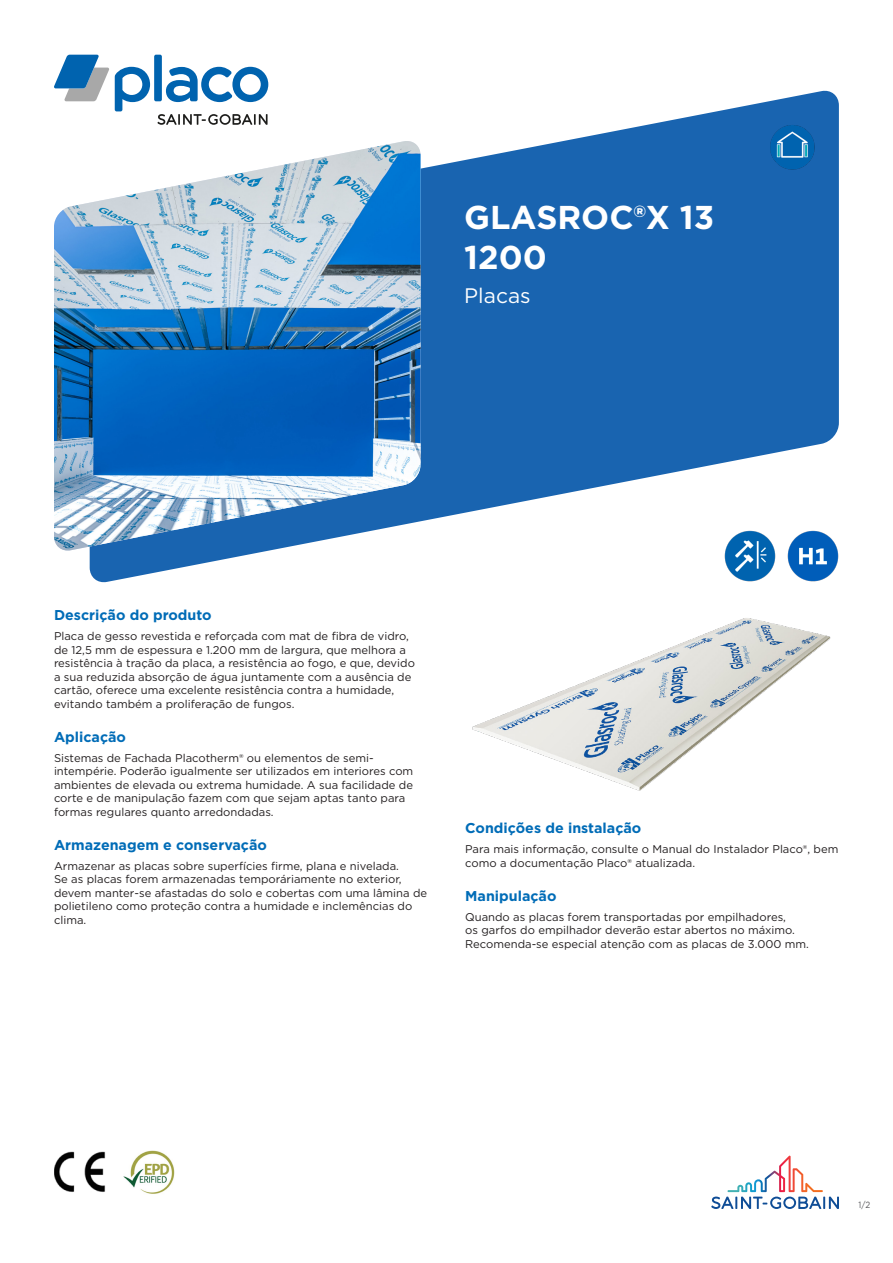
<style>
.page{position:relative;width:893px;height:1263px;background:#fff}
.page>*{position:absolute;margin:0;border:0;box-sizing:border-box;transform-origin:0 0}
.Product_Name{font:700 33px/39.6px "Gotham";color:#fff}
.A-Product_Descriptio{font:21px "Gotham";color:#fff}
.Longname{font:700 14.25px "Gotham";color:#006cb7}
.Value{font:11.25px/13.5px "Gotham";color:#231f20}
.t1{font:9px "Gotham";color:#57585a;scale:.9 1}
</style>
<div class="page">
<svg style="left:711px;top:1156px;width:128px;height:53px"></svg>
<svg style="left:54px;top:55px;width:55px;height:46px"></svg>
<div style="left:154px;top:55px;width:8px;height:46px;background:#0063af;border-radius:2px"></div>
<svg style="left:115px;top:67px;width:35px;height:22px"></svg>
<svg style="left:166px;top:67px;width:102px;height:22px"></svg>
<svg style="left:90px;top:89px;width:749px;height:494px;fill:#1964b0"></svg>
<img style="left:54px;top:141px;width:367px;height:411px">
<img style="left:472px;top:618px;width:359px;height:173px">
<img style="left:725px;top:530px;width:51px;height:51px">
<img style="left:788px;top:530px;width:51px;height:51px">
<img style="left:54px;top:1151px;width:51px;height:41px">
<img style="left:123px;top:1151px;width:51px;height:43px">
<img style="left:765px;top:120px;width:53px;height:53px">
<p class="Product_Name" style="left:464px;top:198px;width:252px">GLASROC®X 13<br>1200</p>
<p class="A-Product_Descriptio" style="left:464px;top:282px;width:68px">Placas</p>
<p class="Longname" style="left:54px;top:606px;width:159px">Descrição do produto</p>
<p class="Value" style="left:54px;top:629px;width:362px">Placa de gesso revestida e reforçada com mat de fibra de vidro, de 12,5 mm de espessura e 1.200 mm de largura, que melhora a resistência à tração da placa, a resistência ao fogo, e que, devido a sua reduzida absorção de água juntamente com a ausência de cartão, oferece uma excelente resistência contra a humidade, evitando também a proliferação de fungos.</p>
<p class="Longname" style="left:54px;top:727px;width:74px">Aplicação</p>
<p class="Value" style="left:54px;top:751px;width:361px">Sistemas de Fachada Placotherm® ou elementos de semi&shy;intempérie. Poderão igualmente ser utilizados em interiores com ambientes de elevada ou extrema humidade. A sua facilidade de corte e de manipulação fazem com que sejam aptas tanto para formas regulares quanto arredondadas.</p>
<p class="Longname" style="left:54px;top:835px;width:214px">Armazenagem e conservação</p>
<p class="Value" style="left:54px;top:859px;width:375px">Armazenar as placas sobre superfícies firme, plana e nivelada.<br>Se as placas forem armazenadas temporáriamente no exterior, devem manter-se afastadas do solo e cobertas com uma lâmina de polietileno como proteção contra a humidade e inclemências do clima.</p>
<p class="Longname" style="left:465px;top:819px;width:178px">Condições de instalação</p>
<p class="Value" style="left:465px;top:842px;width:375px">Para mais informação, consulte o Manual do Instalador Placo®, bem como a documentação Placo® atualizada.</p>
<p class="Longname" style="left:465px;top:886px;width:93px">Manipulação</p>
<p class="Value" style="left:465px;top:910px;width:345px">Quando as placas forem transportadas por empilhadores,<br>os garfos do empilhador deverão estar abertos no máximo.<br>Recomenda-se especial atenção com as placas de 3.000 mm.</p>
<p class="t1" style="left:858px;top:1199px;width:15px">1/2</p>
</div>
